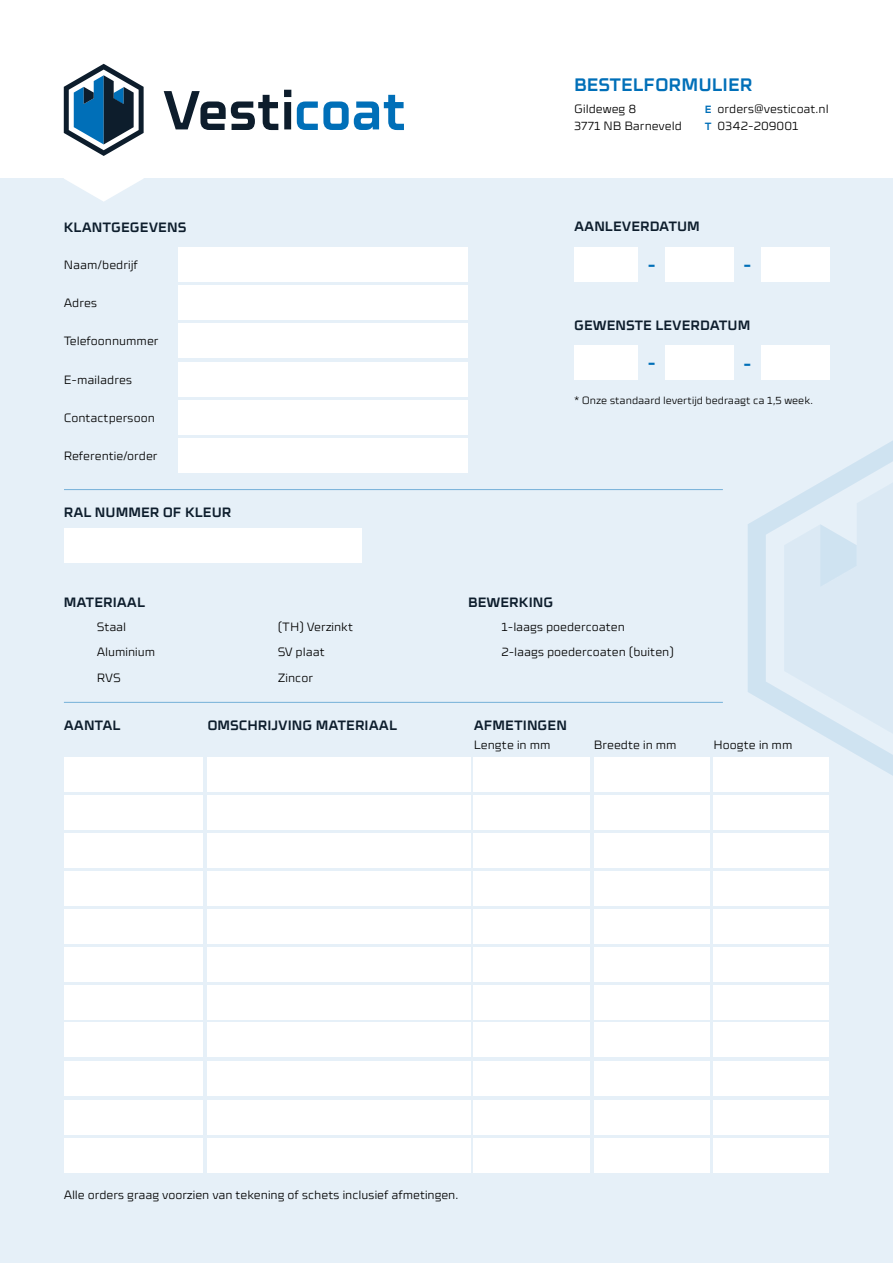
<style>
.page{position:relative;width:893px;height:1263px;background:#fff}
.page>*{position:absolute;margin:0;border:0;box-sizing:border-box;transform-origin:0 0}
.t1{font:700 18px "Celdum";color:#006fb8}
.t2{font:700 13.5px "Celdum";color:#0d1d2c}
.t3{font:12px/16.5px "Celdum";color:#000}
.t4{font:12px "Celdum";letter-spacing:-.02em;color:#000}
.t5{font:10.5px "Celdum";color:#000}
.s1{font-weight:700;font-size:10.5px;color:#006fb8}
</style>
<div class="page">
<div style="left:0;top:179px;width:893px;height:1084px;background:#e6f0f8"></div>
<svg style="left:164px;top:91px;width:114px;height:39px"></svg>
<svg style="left:284px;top:90px;width:7px;height:39px"></svg>
<svg style="left:297px;top:95px;width:107px;height:35px"></svg>
<svg style="left:64px;top:64px;width:80px;height:138px"></svg>
<svg style="left:748px;top:441px;width:145px;height:335px"></svg>
<svg style="left:784px;top:482px;width:109px;height:252px"></svg>
<div style="left:178px;top:247px;width:289px;height:34px;background:#fff"></div>
<div style="left:178px;top:285px;width:289px;height:34px;background:#fff"></div>
<div style="left:574px;top:247px;width:64px;height:34px;background:#fff"></div>
<div style="left:574px;top:346px;width:64px;height:34px;background:#fff"></div>
<div style="left:761px;top:247px;width:68px;height:34px;background:#fff"></div>
<div style="left:761px;top:346px;width:68px;height:34px;background:#fff"></div>
<div style="left:665px;top:247px;width:68px;height:34px;background:#fff"></div>
<div style="left:665px;top:346px;width:68px;height:34px;background:#fff"></div>
<div style="left:178px;top:324px;width:289px;height:34px;background:#fff"></div>
<div style="left:178px;top:362px;width:289px;height:34px;background:#fff"></div>
<div style="left:178px;top:400px;width:289px;height:34px;background:#fff"></div>
<div style="left:178px;top:439px;width:289px;height:34px;background:#fff"></div>
<div style="left:64px;top:528px;width:297px;height:34px;background:#fff"></div>
<div style="left:64px;top:757px;width:139px;height:34px;background:#fff"></div>
<div style="left:64px;top:833px;width:139px;height:34px;background:#fff"></div>
<div style="left:64px;top:910px;width:139px;height:34px;background:#fff"></div>
<div style="left:64px;top:986px;width:139px;height:34px;background:#fff"></div>
<div style="left:64px;top:795px;width:139px;height:34px;background:#fff"></div>
<div style="left:64px;top:872px;width:139px;height:34px;background:#fff"></div>
<div style="left:64px;top:948px;width:139px;height:34px;background:#fff"></div>
<div style="left:64px;top:1023px;width:139px;height:34px;background:#fff"></div>
<div style="left:64px;top:1061px;width:139px;height:34px;background:#fff"></div>
<div style="left:64px;top:1101px;width:139px;height:34px;background:#fff"></div>
<div style="left:64px;top:1138px;width:139px;height:34px;background:#fff"></div>
<div style="left:207px;top:757px;width:263px;height:34px;background:#fff"></div>
<div style="left:207px;top:833px;width:263px;height:34px;background:#fff"></div>
<div style="left:207px;top:910px;width:263px;height:34px;background:#fff"></div>
<div style="left:207px;top:986px;width:263px;height:34px;background:#fff"></div>
<div style="left:474px;top:757px;width:116px;height:34px;background:#fff"></div>
<div style="left:474px;top:795px;width:116px;height:34px;background:#fff"></div>
<div style="left:474px;top:833px;width:116px;height:34px;background:#fff"></div>
<div style="left:474px;top:910px;width:116px;height:34px;background:#fff"></div>
<div style="left:474px;top:986px;width:116px;height:34px;background:#fff"></div>
<div style="left:474px;top:872px;width:116px;height:34px;background:#fff"></div>
<div style="left:474px;top:948px;width:116px;height:34px;background:#fff"></div>
<div style="left:474px;top:1023px;width:116px;height:34px;background:#fff"></div>
<div style="left:474px;top:1061px;width:116px;height:34px;background:#fff"></div>
<div style="left:474px;top:1101px;width:116px;height:34px;background:#fff"></div>
<div style="left:474px;top:1138px;width:116px;height:34px;background:#fff"></div>
<div style="left:594px;top:757px;width:116px;height:34px;background:#fff"></div>
<div style="left:594px;top:795px;width:116px;height:34px;background:#fff"></div>
<div style="left:594px;top:833px;width:116px;height:34px;background:#fff"></div>
<div style="left:594px;top:910px;width:116px;height:34px;background:#fff"></div>
<div style="left:594px;top:986px;width:116px;height:34px;background:#fff"></div>
<div style="left:594px;top:872px;width:116px;height:34px;background:#fff"></div>
<div style="left:594px;top:948px;width:116px;height:34px;background:#fff"></div>
<div style="left:594px;top:1023px;width:116px;height:34px;background:#fff"></div>
<div style="left:594px;top:1061px;width:116px;height:34px;background:#fff"></div>
<div style="left:594px;top:1101px;width:116px;height:34px;background:#fff"></div>
<div style="left:594px;top:1138px;width:116px;height:34px;background:#fff"></div>
<div style="left:713px;top:757px;width:116px;height:34px;background:#fff"></div>
<div style="left:713px;top:795px;width:116px;height:34px;background:#fff"></div>
<div style="left:713px;top:833px;width:116px;height:34px;background:#fff"></div>
<div style="left:713px;top:910px;width:116px;height:34px;background:#fff"></div>
<div style="left:713px;top:986px;width:116px;height:34px;background:#fff"></div>
<div style="left:713px;top:872px;width:116px;height:34px;background:#fff"></div>
<div style="left:713px;top:948px;width:116px;height:34px;background:#fff"></div>
<div style="left:713px;top:1023px;width:116px;height:34px;background:#fff"></div>
<div style="left:713px;top:1061px;width:116px;height:34px;background:#fff"></div>
<div style="left:713px;top:1101px;width:116px;height:34px;background:#fff"></div>
<div style="left:713px;top:1138px;width:116px;height:34px;background:#fff"></div>
<div style="left:207px;top:795px;width:263px;height:34px;background:#fff"></div>
<div style="left:207px;top:872px;width:263px;height:34px;background:#fff"></div>
<div style="left:207px;top:948px;width:263px;height:34px;background:#fff"></div>
<div style="left:207px;top:1023px;width:263px;height:34px;background:#fff"></div>
<div style="left:207px;top:1061px;width:263px;height:34px;background:#fff"></div>
<div style="left:207px;top:1101px;width:263px;height:34px;background:#fff"></div>
<div style="left:207px;top:1138px;width:263px;height:34px;background:#fff"></div>
<hr style="left:64px;top:489px;width:659px;height:1px;background:#006fb8">
<hr style="left:64px;top:702px;width:659px;height:1px;background:#006fb8">
<h1 class="t1" style="left:574px;top:70px;width:180px">BESTELFORMULIER</h1>
<p class="t2" style="left:64px;top:216px;width:124px">KLANTGEGEVENS</p>
<p class="t3" style="left:64px;top:255px;width:75px">Naam/bedrijf</p>
<p class="t3" style="left:64px;top:293px;width:35px">Adres</p>
<p class="t3" style="left:64px;top:332px;width:96px">Telefoonnummer</p>
<p class="t3" style="left:64px;top:370px;width:70px">E-mailadres</p>
<p class="t3" style="left:64px;top:408px;width:93px">Contactpersoon</p>
<p class="t3" style="left:64px;top:447px;width:95px">Referentie/order</p>
<p class="t2" style="left:64px;top:501px;width:169px">RAL NUMMER OF KLEUR</p>
<p class="t2" style="left:64px;top:591px;width:83px">MATERIAAL</p>
<p class="t3" style="left:97px;top:617px;width:31px">Staal</p>
<p class="t3" style="left:278px;top:617px;width:77px">(TH) Verzinkt</p>
<p class="t4" style="left:97px;top:643px;width:60px">Aluminium</p>
<p class="t3" style="left:278px;top:643px;width:49px">SV plaat</p>
<p class="t3" style="left:97px;top:668px;width:26px">RVS</p>
<p class="t3" style="left:278px;top:668px;width:37px">Zincor</p>
<p class="t3" style="left:574px;top:100px;width:109px">Gildeweg 8<br>3771 NB Barneveld</p>
<p class="t3" style="left:705px;top:100px;width:125px"><span class="s1">E</span> orders@vesticoat.nl<br><span class="s1">T</span> 0342-209001</p>
<p class="t2" style="left:574px;top:216px;width:127px">AANLEVERDATUM</p>
<h1 class="t1" style="left:648px;top:250px;width:9px">-</h1>
<h1 class="t1" style="left:743px;top:250px;width:9px">-</h1>
<p class="t2" style="left:574px;top:314px;width:178px">GEWENSTE LEVERDATUM</p>
<h1 class="t1" style="left:648px;top:348px;width:9px">-</h1>
<h1 class="t1" style="left:743px;top:349px;width:9px">-</h1>
<p class="t5" style="left:574px;top:392px;width:240px">* Onze standaard levertijd bedraagt ca 1,5 week.</p>
<p class="t2" style="left:468px;top:591px;width:87px">BEWERKING</p>
<p class="t3" style="left:501px;top:613px;width:174px;line-height:25.5px">1-laags poedercoaten<br>2-laags poedercoaten (buiten)</p>
<p class="t2" style="left:64px;top:714px;width:58px">AANTAL</p>
<p class="t2" style="left:208px;top:714px;width:191px">OMSCHRIJVING MATERIAAL</p>
<p class="t2" style="left:474px;top:714px;width:95px">AFMETINGEN</p>
<p class="t3" style="left:474px;top:735px;width:78px">Lengte in mm</p>
<p class="t3" style="left:594px;top:735px;width:84px">Breedte in mm</p>
<p class="t3" style="left:713px;top:735px;width:80px">Hoogte in mm</p>
<p class="t3" style="left:64px;top:1186px;width:396px">Alle orders graag voorzien van tekening of schets inclusief afmetingen.</p>
</div>
